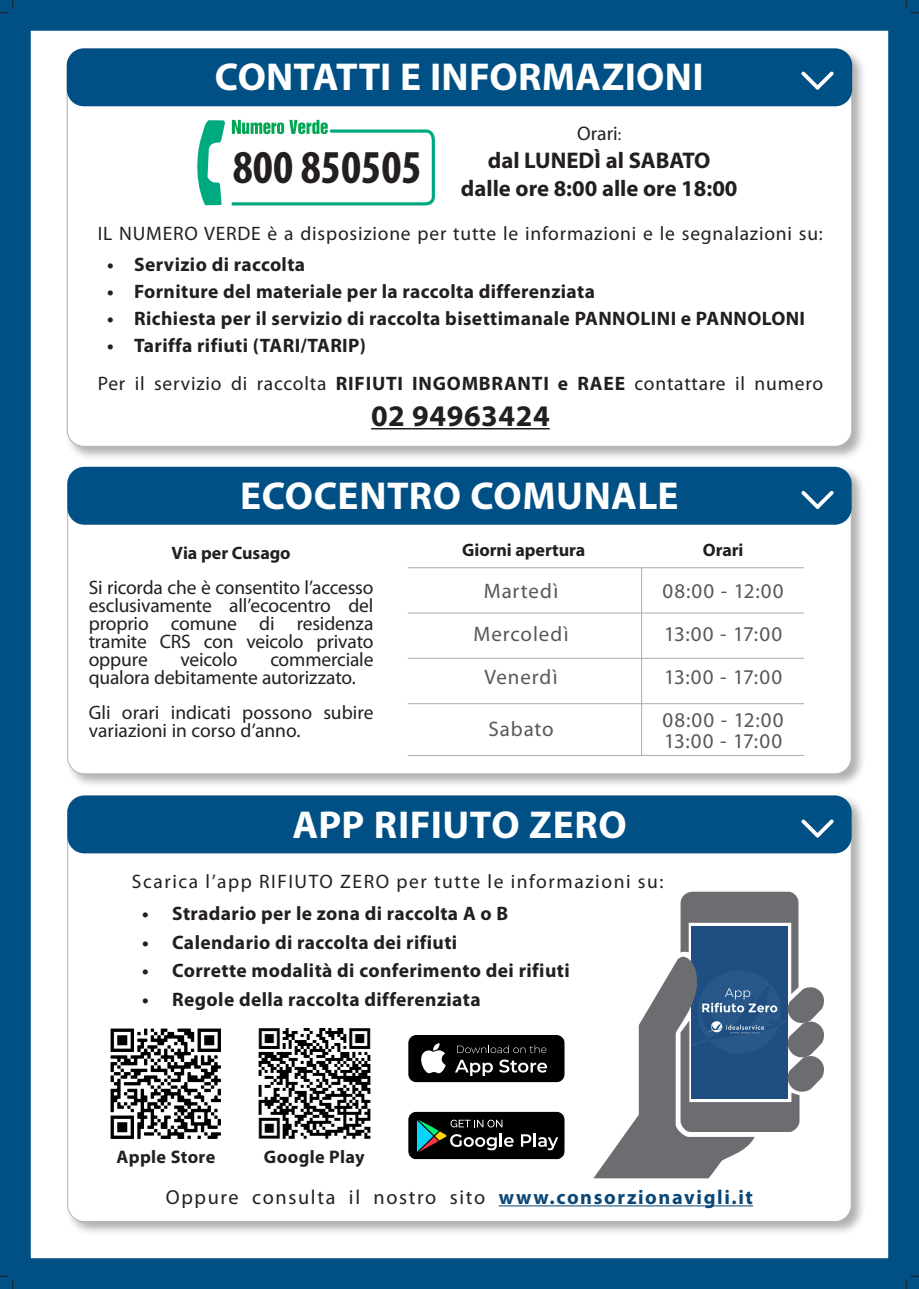
<style>
.page{position:relative;width:919px;height:1289px;background:#fff}
.page>*{position:absolute;margin:0;border:0;box-sizing:border-box;transform-origin:0 0}
.t1{font:700 condensed 47.25px "Myriad Pro";color:#231f20}
.t2{font:700 39px "Myriad Pro";letter-spacing:.01em;color:#fff}
.t3{font:700 30px "Myriad Pro";letter-spacing:.02em;color:#231f20}
.t4{font:700 22.65px "Myriad Pro";color:#231f20}
.t5{font:21px "Myriad Pro";letter-spacing:.045em;color:#57585a}
.t6{font:20.25px "Myriad Pro";letter-spacing:.08em;color:#231f20}
.t7{font:19.65px "Myriad Pro";color:#231f20}
.t8{font:700 19.5px "Myriad Pro";letter-spacing:.02em;color:#231f20}
.t9{font:19.5px/18px "Myriad Pro";letter-spacing:.01em;color:#231f20;text-align:justify}
.t10{font:19.5px "Myriad Pro";letter-spacing:.04em;color:#231f20}
.t11{font:19.5px/18px "Myriad Pro";letter-spacing:-.01em;color:#231f20}
.t12{font:19.5px "Myriad Pro";letter-spacing:.08em;color:#231f20}
.t13{font:700 18.15px "Myriad Pro";letter-spacing:.02em;color:#231f20}
.t14{font:700 18px "Myriad Pro";letter-spacing:-.005em;color:#231f20}
.s1{font-size:16.65px}
.s2{font-weight:700}
.s3{font-weight:700;color:#0a4777}
</style>
<div class="page">
<div style="left:0;top:0;width:918px;height:1288px;border:31px solid #005085"></div>
<svg style="left:0;top:0;width:13px;height:13px"></svg>
<svg style="left:0;top:1275px;width:13px;height:13px"></svg>
<svg style="left:905px;top:0;width:13px;height:13px"></svg>
<svg style="left:905px;top:1275px;width:13px;height:13px"></svg>
<div style="left:65px;top:464px;width:800px;height:324px;background:#231f20;opacity:.35"></div>
<div style="left:68px;top:467px;width:783px;height:306px;background:#fff;border-radius:17px"></div>
<div style="left:67px;top:467px;width:784px;height:57px;background:#005085;border-radius:17px"></div>
<hr style="left:408px;top:567px;width:396px;height:1px;background:#b2b3b7">
<hr style="left:408px;top:755px;width:396px;height:1px;background:#b2b3b7">
<hr style="left:641px;top:567px;width:1px;height:188px;background:#b2b3b7">
<hr style="left:408px;top:612px;width:396px;height:1px;background:#b2b3b7">
<hr style="left:408px;top:657px;width:396px;height:2px;background:#b2b3b7">
<hr style="left:408px;top:703px;width:396px;height:1px;background:#b2b3b7">
<svg style="left:801px;top:490px;width:33px;height:19px"></svg>
<div style="left:65px;top:793px;width:800px;height:443px;background:#231f20;opacity:.35"></div>
<div style="left:68px;top:796px;width:783px;height:425px;background:#fff;border-radius:17px"></div>
<div style="left:67px;top:795px;width:784px;height:58px;background:#005085;border-radius:17px"></div>
<svg style="left:801px;top:819px;width:33px;height:19px"></svg>
<img style="left:110px;top:1028px;width:111px;height:111px">
<img style="left:258px;top:1028px;width:112px;height:111px">
<svg style="left:408px;top:1111px;width:156px;height:48px;background:#222928"></svg>
<svg style="left:408px;top:1035px;width:156px;height:47px;background:#262626"></svg>
<svg style="left:593px;top:891px;width:231px;height:287px"></svg>
<hr style="left:498px;top:1205px;width:255px;height:1px;background:#0a4777">
<div style="left:65px;top:46px;width:801px;height:415px;background:#231f20;opacity:.35"></div>
<div style="left:67px;top:49px;width:784px;height:397px;background:#fff;border-radius:17px"></div>
<div style="left:67px;top:48px;width:785px;height:58px;background:#005085;border-radius:17px"></div>
<hr style="left:371px;top:428px;width:178px;height:1px;background:#231f20">
<svg style="left:197px;top:120px;width:28px;height:85px"></svg>
<svg style="left:232px;top:120px;width:203px;height:85px"></svg>
<svg style="left:801px;top:71px;width:33px;height:19px"></svg>
<p class="t2" style="left:215px;top:52px;width:490px">CONTATTI E INFORMAZIONI</p>
<h1 class="t1" style="left:233px;top:137px;width:190px">800 850505</h1>
<p class="t7" style="left:577px;top:121px;width:45px">Orari<span class="s1">:</span></p>
<p class="t4" style="left:488px;top:145px;width:224px">dal LUNEDÌ al SABATO</p>
<p class="t4" style="left:461px;top:174px;width:278px">dalle ore 8:00 alle ore 18:00</p>
<p class="t10" style="left:98px;top:221px;width:726px">IL NUMERO VERDE è a disposizione per tutte le informazioni e le segnalazioni su:</p>
<p class="t8" style="left:107px;top:252px;width:200px">• Servizio di raccolta</p>
<p class="t8" style="left:107px;top:279px;width:489px">• Forniture del materiale per la raccolta differenziata</p>
<p class="t8" style="left:107px;top:306px;width:699px">• Richiesta per il servizio di raccolta bisettimanale PANNOLINI e PANNOLONI</p>
<p class="t8" style="left:107px;top:333px;width:260px">• Tariffa rifiuti (TARI/TARIP)</p>
<p class="t10" style="left:98px;top:371px;width:726px">Per il servizio di raccolta <span class="s2">RIFIUTI INGOMBRANTI e RAEE</span> contattare il numero</p>
<p class="t3" style="left:371px;top:396px;width:180px">02 94963424</p>
<p class="t2" style="left:240px;top:470px;width:440px">ECOCENTRO COMUNALE</p>
<p class="t14" style="left:171px;top:541px;width:121px">Via per Cusago</p>
<p class="t14" style="left:462px;top:538px;width:125px">Giorni apertura</p>
<p class="t14" style="left:702px;top:538px;width:42px">Orari</p>
<p class="t5" style="left:662px;top:578px;width:122px">08:00 - 12:00</p>
<p class="t5" style="left:664px;top:621px;width:120px">13:00 - 17:00</p>
<p class="t5" style="left:664px;top:664px;width:120px">13:00 - 17:00</p>
<p class="t5" style="left:662px;top:707px;width:122px">08:00 - 12:00</p>
<p class="t5" style="left:664px;top:728px;width:120px">13:00 - 17:00</p>
<p class="t9" style="left:89px;top:578px;width:286px">Si ricorda che è consentito l’accesso esclusivamente all’ecocentro del proprio comune di residenza tramite CRS con veicolo privato oppure</p>
<p class="t5" style="left:484px;top:578px;width:76px">Martedì</p>
<p class="t5" style="left:473px;top:621px;width:96px">Mercoledì</p>
<p class="t5" style="left:484px;top:664px;width:75px">Venerdì</p>
<p class="t5" style="left:488px;top:716px;width:67px">Sabato</p>
<p class="t11" style="left:89px;top:650px;width:286px;text-indent:182px">commerciale qualora debitamente autorizzato.</p>
<p class="t9" style="left:89px;top:703px;width:286px">Gli orari indicati possono subire variazioni in corso d’anno.</p>
<p class="t11" style="left:180px;top:650px;width:59px">veicolo</p>
<p class="t2" style="left:292px;top:799px;width:336px">APP RIFIUTO ZERO</p>
<p class="t12" style="left:132px;top:869px;width:533px">Scarica l’app RIFIUTO ZERO per tutte le informazioni su:</p>
<p class="t8" style="left:142px;top:900px;width:368px">• Stradario per le zona di raccolta A o B</p>
<p class="t8" style="left:142px;top:929px;width:316px">• Calendario di raccolta dei rifiuti</p>
<p class="t8" style="left:142px;top:957px;width:429px">• Corrette modalità di conferimento dei rifiuti</p>
<p class="t8" style="left:142px;top:986px;width:340px">• Regole della raccolta differenziata</p>
<p class="t13" style="left:116px;top:1145px;width:100px">Apple Store</p>
<p class="t13" style="left:264px;top:1145px;width:102px">Google Play</p>
<p class="t6" style="left:166px;top:1184px;width:588px">Oppure consulta il nostro sito <span class="s3">www.consorzionavigli.it</span></p>
</div>
